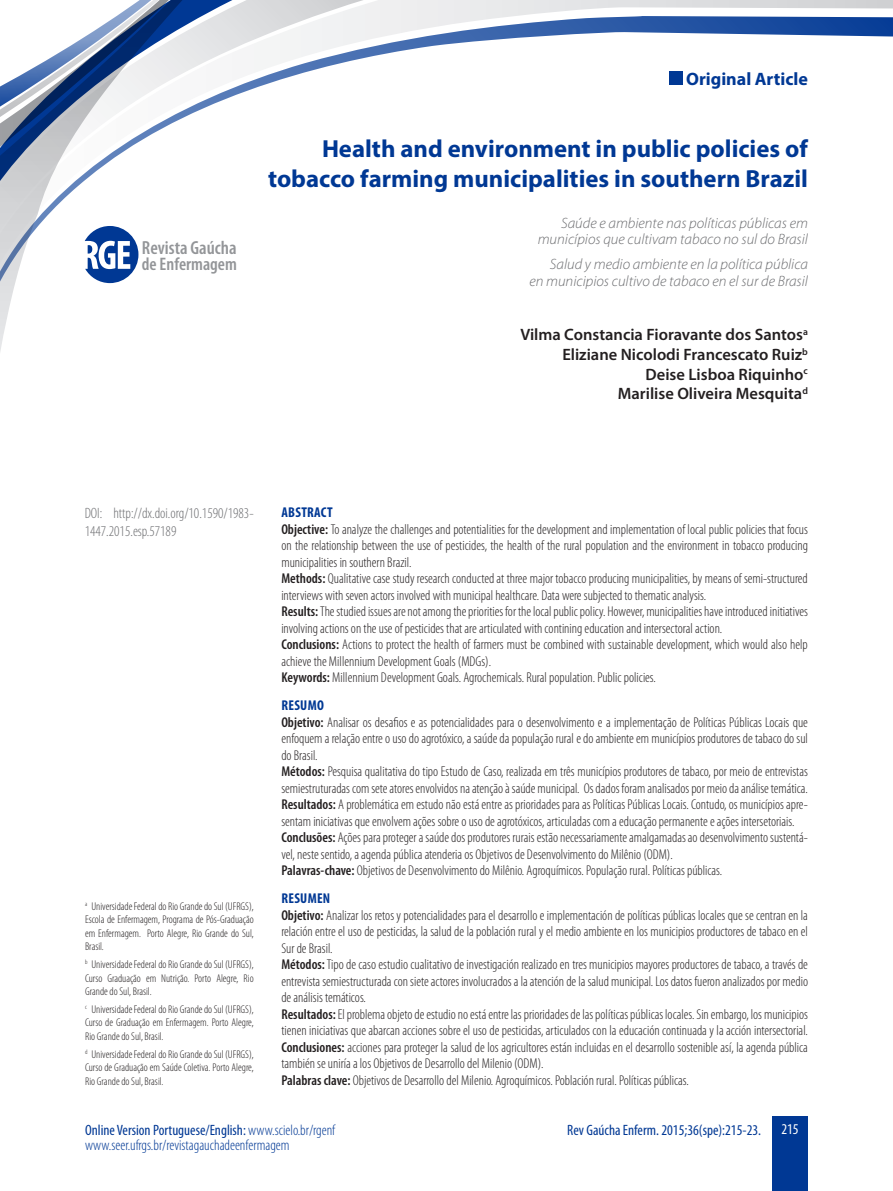
<style>
.page{position:relative;width:893px;height:1191px;background:#fff}
.page>*{position:absolute;margin:0;border:0;box-sizing:border-box;transform-origin:0 0}
.título1{font:700 24.75px/29.7px "Myriad Pro";color:#003894;text-align:right}
.t1{font:600 condensed 19.05px "Myriad Pro";color:#939598}
.t2{font:600 condensed 18.15px "Myriad Pro";color:#939598}
.t3{font:700 18px "Myriad Pro";color:#003894}
.autores{font:600 16.5px "Myriad Pro";color:#231f20}
.título2{font:italic 300 15px/16.5px "Myriad Pro";color:#6c6d70;text-align:right}
.t4{font:condensed 15px "Myriad Pro";color:#003894}
.DOI{font:300 condensed 15px/18px "Myriad Pro";color:#6c6d70}
.t5{font:300 condensed 15px "Myriad Pro";color:#003894}
.t6{font:condensed 15px "Myriad Pro";color:#fff}
.resumo_texto{font:300 condensed 14.25px/16.5px "Myriad Pro";color:#231f20}
.resumo_título{font:700 condensed 14.25px "Myriad Pro";letter-spacing:.02em;color:#003894}
.rodapé{font:300 condensed 11.25px/13.5px "Myriad Pro";color:#231f20;text-align:justify}
.s1{font-weight:600}
.s2{font-weight:300}
</style>
<div class="page">
<div style="left:772px;top:1116px;width:36px;height:75px;background:#003894"></div>
<svg style="left:202px;top:0;width:691px;height:109px"></svg>
<svg style="left:0;top:0;width:202px;height:352px"></svg>
<svg style="left:85px;top:226px;width:53px;height:57px"></svg>
<div style="left:669px;top:72px;width:13px;height:13px;background:#003894"></div>
<h2 class="t1" style="left:142px;top:237px;width:96px">Revista Gaúcha</h2>
<p class="t2" style="left:142px;top:254px;width:96px">de Enfermagem</p>
<p class="t3" style="left:686px;top:67px;width:123px">Original Article</p>
<p class="título1" style="left:268px;top:133px;width:541px">Health and environment in public policies of tobacco farming municipalities in southern Brazil</p>
<p class="título2" style="left:538px;top:215px;width:272px">Saúde e ambiente nas políticas públicas em municípios que cultivam tabaco no sul do Brasil</p>
<p class="título2" style="left:529px;top:256px;width:280px">Salud y medio ambiente en la política pública<br>en municipios cultivo de tabaco en el sur de Brasil</p>
<p class="autores" style="left:520px;top:326px;width:289px">Vilma Constancia Fioravante dos Santos<sup>a</sup></p>
<p class="autores" style="left:562px;top:345px;width:247px">Eliziane Nicolodi Francescato Ruiz<sup>b</sup></p>
<p class="autores" style="left:646px;top:365px;width:164px">Deise Lisboa Riquinho<sup>c</sup></p>
<p class="autores" style="left:618px;top:384px;width:192px">Marilise Oliveira Mesquita<sup>d</sup></p>
<p class="DOI" style="left:85px;top:504px;width:171px">DOI: http://dx.doi.org/10.1590/1983-<br>1447.2015.esp.57189</p>
<p class="rodapé" style="left:85px;top:899px;width:170px"><sup>a</sup> Universidade Federal do Rio Grande do Sul (UFRGS), Escola de Enfermagem, Programa de Pós-Graduação em Enfermagem. Porto Alegre, Rio Grande do Sul, Brasil.</p>
<p class="rodapé" style="left:85px;top:958px;width:170px"><sup>b</sup> Universidade Federal do Rio Grande do Sul (UFRGS), Curso Graduação em Nutrição. Porto Alegre, Rio Grande do Sul, Brasil.</p>
<p class="rodapé" style="left:85px;top:1002px;width:170px"><sup>c</sup> Universidade Federal do Rio Grande do Sul (UFRGS), Curso de Graduação em Enfermagem. Porto Alegre, Rio Grande do Sul, Brasil.</p>
<p class="rodapé" style="left:85px;top:1047px;width:170px"><sup>d</sup> Universidade Federal do Rio Grande do Sul (UFRGS), Curso de Graduação em Saúde Coletiva. Porto Alegre, Rio Grande do Sul, Brasil.</p>
<p class="resumo_título" style="left:281px;top:505px;width:53px">ABSTRACT</p>
<p class="resumo_texto" style="left:281px;top:521px;width:528px;text-align:justify"><span class="s1">Objective:</span> To analyze the challenges and potentialities for the development and implementation of local public policies that focus on the relationship between the use of pesticides, the health of the rural population and the environment in tobacco producing municipalities in southern Brazil.</p>
<p class="resumo_texto" style="left:281px;top:571px;width:528px"><span class="s1">Methods:</span> Qualitative case study research conducted at three major tobacco producing municipalities, by means of semi-structured interviews with seven actors involved with municipal healthcare. Data were subjected to thematic analysis.</p>
<p class="resumo_texto" style="left:281px;top:604px;width:528px"><span class="s1">Results:</span> The studied issues are not among the priorities for the local public policy. However, municipalities have introduced initiatives involving actions on the use of pesticides that are articulated with contining education and intersectoral action.</p>
<p class="resumo_texto" style="left:281px;top:637px;width:528px"><span class="s1">Conclusions:</span> Actions to protect the health of farmers must be combined with sustainable development, which would also help achieve the Millennium Development Goals (MDGs).</p>
<p class="resumo_texto" style="left:281px;top:670px;width:376px"><span class="s1">Keywords:</span> Millennium Development Goals. Agrochemicals. Rural population. Public policies.</p>
<p class="resumo_título" style="left:281px;top:697px;width:44px">RESUMO</p>
<p class="resumo_texto" style="left:281px;top:714px;width:528px;text-align:justify"><span class="s1">Objetivo:</span> Analisar os desafios e as potencialidades para o desenvolvimento e a implementação de Políticas Públicas Locais que enfoquem a relação entre o uso do agrotóxico, a saúde da população rural e do ambiente em municípios produtores de tabaco do sul do Brasil.</p>
<p class="resumo_texto" style="left:281px;top:763px;width:528px"><span class="s1">Métodos:</span> Pesquisa qualitativa do tipo Estudo de Caso, realizada em três municípios produtores de tabaco, por meio de entrevistas semiestruturadas com sete atores envolvidos na atenção à saúde municipal. Os dados foram analisados por meio da análise temática.</p>
<p class="resumo_texto" style="left:281px;top:796px;width:528px"><span class="s1">Resultados:</span> A problemática em estudo não está entre as prioridades para as Políticas Públicas Locais. Contudo, os municípios apre&shy;sentam iniciativas que envolvem ações sobre o uso de agrotóxicos, articuladas com a educação permanente e ações intersetoriais.</p>
<p class="resumo_texto" style="left:281px;top:829px;width:528px"><span class="s1">Conclusões:</span> Ações para proteger a saúde dos produtores rurais estão necessariamente amalgamadas ao desenvolvimento sustentá&shy;vel, neste sentido, a agenda pública atenderia os Objetivos de Desenvolvimento do Milênio (ODM).</p>
<p class="resumo_texto" style="left:281px;top:862px;width:442px"><span class="s1">Palavras-chave:</span> Objetivos de Desenvolvimento do Milênio. Agroquímicos. População rural. Políticas públicas.</p>
<p class="resumo_título" style="left:281px;top:890px;width:50px">RESUMEN</p>
<p class="resumo_texto" style="left:281px;top:907px;width:528px;text-align:justify"><span class="s1">Objetivo:</span> Analizar los retos y potencialidades para el desarrollo e implementación de políticas públicas locales que se centran en la relación entre el uso de pesticidas, la salud de la población rural y el medio ambiente en los municipios productores de tabaco en el Sur de Brasil.</p>
<p class="resumo_texto" style="left:281px;top:956px;width:528px;text-align:justify"><span class="s1">Métodos:</span> Tipo de caso estudio cualitativo de investigación realizado en tres municipios mayores productores de tabaco, a través de entrevista semiestructurada con siete actores involucrados a la atención de la salud municipal. Los datos fueron analizados por medio de análisis temáticos.</p>
<p class="resumo_texto" style="left:281px;top:1006px;width:528px;text-align:justify"><span class="s1">Resultados:</span> El problema objeto de estudio no está entre las prioridades de las políticas públicas locales. Sin embargo, los municipios tienen iniciativas que abarcan acciones sobre el uso de pesticidas, articulados con la educación continuada y la acción intersectorial.<br><span class="s1">Conclusiones:</span> acciones para proteger la salud de los agricultores están incluidas en el desarrollo sostenible así, la agenda pública también se uniría a los Objetivos de Desarrollo del Milenio (ODM).</p>
<p class="resumo_texto" style="left:281px;top:1072px;width:409px"><span class="s1">Palabras clave:</span> Objetivos de Desarrollo del Milenio. Agroquímicos. Población rural. Políticas públicas.</p>
<p class="t4" style="left:85px;top:1122px;width:252px">Online Version Portuguese/English: <span class="s2">www.scielo.br/rgenf</span></p>
<p class="t4" style="left:567px;top:1122px;width:195px">Rev Gaúcha Enferm. 2015;36(spe):215-23.</p>
<p class="t6" style="left:781px;top:1121px;width:19px">215</p>
<p class="t5" style="left:85px;top:1137px;width:206px">www.seer.ufrgs.br/revistagauchadeenfermagem</p>
</div>
